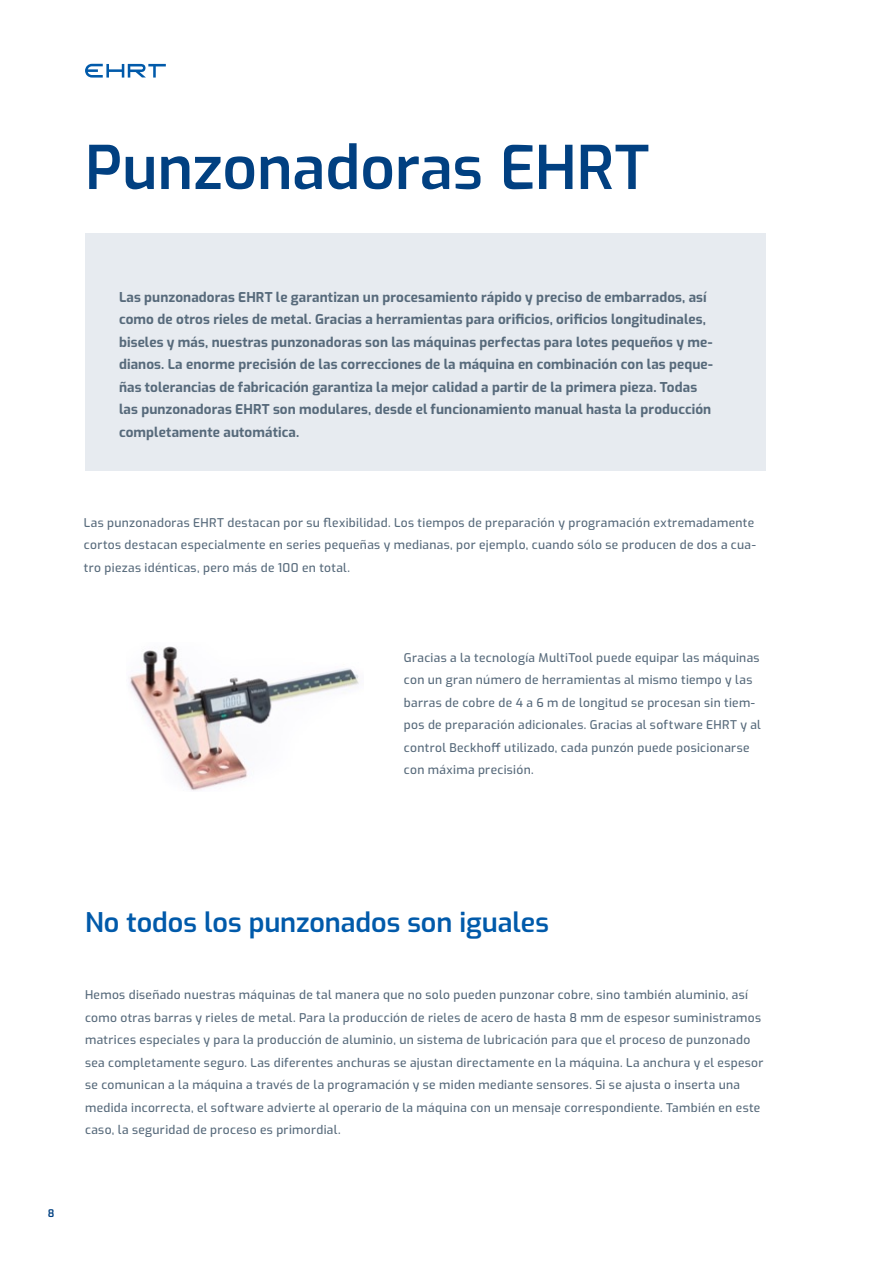
<style>
.page{position:relative;width:893px;height:1263px;background:#fff}
.page>*{position:absolute;margin:0;border:0;box-sizing:border-box;transform-origin:0 0}
.Produkt_-_Überschrif{font:600 60px "Exo";color:#014081}
.Produkt_-_Überschrif-2{font:600 27px "Exo";color:#015aaa}
.t1{font:700 13.5px/22.5px "Exo";letter-spacing:.01em;color:#576a7b}
.Produkt_-_Fließtext{font:500 12px/22.5px "Exo";letter-spacing:.03em;color:#576a7b}
.t2{font:600 10.5px "Exo";color:#014081}
</style>
<div class="page">
<div style="left:85px;top:233px;width:680px;height:238px;background:#e7ebf0"></div>
<img style="left:129px;top:646px;width:230px;height:145px">
<svg style="left:85px;top:64px;width:81px;height:14px"></svg>
<p class="Produkt_-_Überschrif" style="left:85px;top:124px;width:566px">Punzonadoras EHRT</p>
<p class="t1" style="left:119px;top:285px;width:595px">Las punzonadoras EHRT le garantizan un procesamiento rápido y preciso de embarrados, así como de otros rieles de metal. Gracias a herramientas para orificios, orificios longitudinales, biseles y más, nuestras punzonadoras son las máquinas perfectas para lotes pequeños y me&shy;dianos. La enorme precisión de las correcciones de la máquina en combinación con las peque&shy;ñas tolerancias de fabricación garantiza la mejor calidad a partir de la primera pieza. Todas las punzonadoras EHRT son modulares, desde el funcionamiento manual hasta la producción completamente automática.</p>
<p class="Produkt_-_Fließtext" style="left:84px;top:510px;width:673px">Las punzonadoras EHRT destacan por su flexibilidad. Los tiempos de preparación y programación extremadamente cortos destacan especialmente en series pequeñas y medianas, por ejemplo, cuando sólo se producen de dos a cua&shy;tro piezas idénticas, pero más de 100 en total.</p>
<p class="Produkt_-_Fließtext" style="left:404px;top:645px;width:358px">Gracias a la tecnología MultiTool puede equipar las máquinas con un gran número de herramientas al mismo tiempo y las barras de cobre de 4 a 6 m de longitud se procesan sin tiem&shy;pos de preparación adicionales. Gracias al software EHRT y al control Beckhoff utilizado, cada punzón puede posicionarse con máxima precisión.</p>
<p class="t2" style="left:48px;top:1206px;width:8px">8</p>
<p class="Produkt_-_Überschrif-2" style="left:85px;top:902px;width:465px">No todos los punzonados son iguales</p>
<p class="Produkt_-_Fließtext" style="left:85px;top:983px;width:680px">Hemos diseñado nuestras máquinas de tal manera que no solo pueden punzonar cobre, sino también aluminio, así como otras barras y rieles de metal. Para la producción de rieles de acero de hasta 8 mm de espesor suministramos matrices especiales y para la producción de aluminio, un sistema de lubricación para que el proceso de punzonado sea completamente seguro. Las diferentes anchuras se ajustan directamente en la máquina. La anchura y el espesor se comunican a la máquina a través de la programación y se miden mediante sensores. Si se ajusta o inserta una medida incorrecta, el software advierte al operario de la máquina con un mensaje correspondiente. También en este caso, la seguridad de proceso es primordial.</p>
</div>
